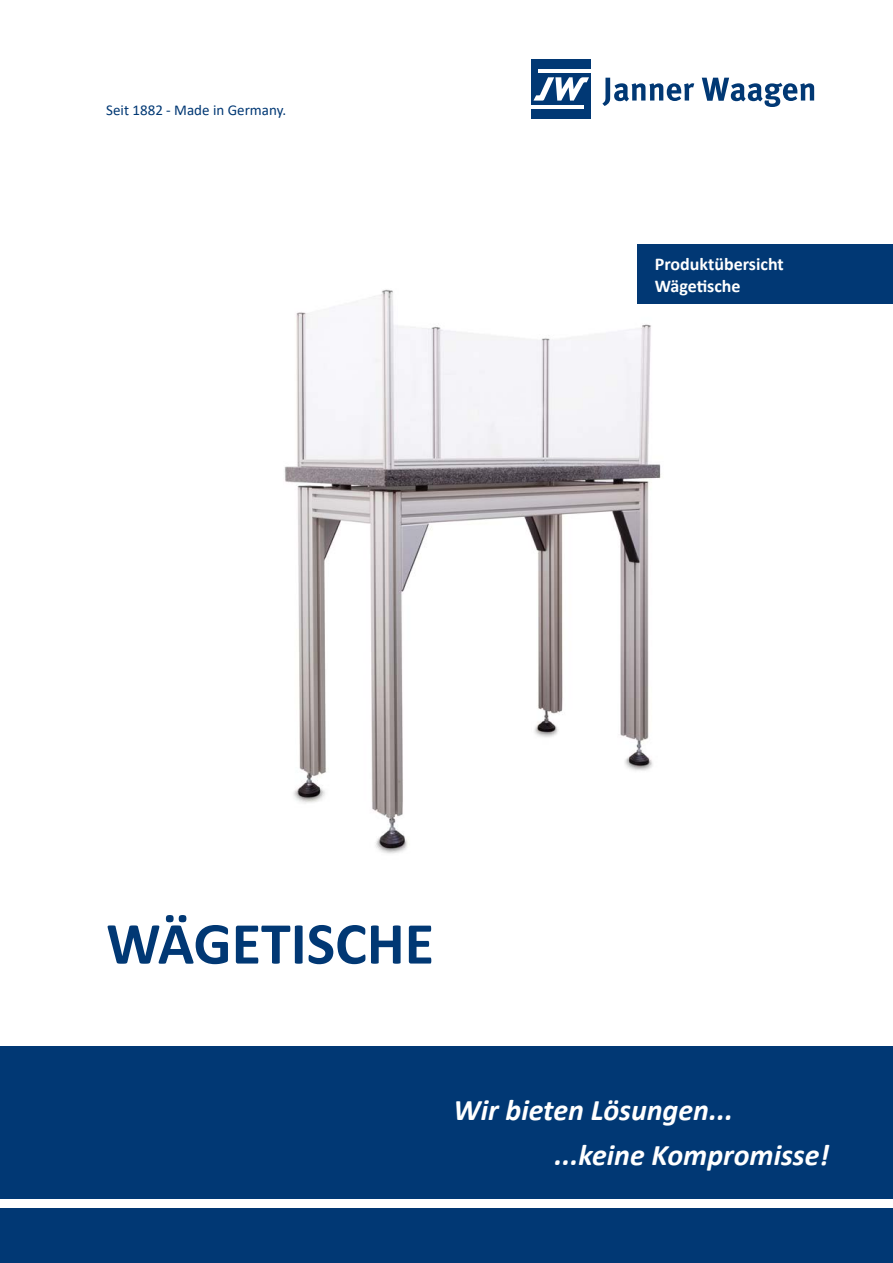
<style>
.page{position:relative;width:893px;height:1263px;background:#fff}
.page>*{position:absolute;margin:0;border:0;box-sizing:border-box;transform-origin:0 0}
.t1{font:700 60px "Calibri";color:#013874}
.t2{font:italic 700 30px "Calibri";color:#fff}
.t3{font:700 18px/21.6px "Calibri";color:#fff}
.t4{font:15px "Calibri";color:#013874}
</style>
<div class="page">
<img style="left:284px;top:272px;width:377px;height:582px">
<div style="left:0;top:1046px;width:893px;height:217px;background:#013874"></div>
<div style="left:638px;top:244px;width:255px;height:60px;background:#013874"></div>
<div style="left:532px;top:60px;width:59px;height:59px;background:#013874"></div>
<hr style="left:538px;top:69px;width:53px;height:4px;background:#fff">
<hr style="left:532px;top:106px;width:52px;height:3px;background:#fff">
<svg style="left:533px;top:77px;width:56px;height:24px"></svg>
<svg style="left:602px;top:78px;width:212px;height:29px"></svg>
<div style="left:0;top:1199px;width:893px;height:9px;background:#fff"></div>
<p class="t4" style="left:106px;top:100px;width:181px">Seit 1882 - Made in Germany.</p>
<p class="t3" style="left:655px;top:253px;width:130px">Produktübersicht<br>Wägetische</p>
<p class="t1" style="left:106px;top:901px;width:329px">WÄGETISCHE</p>
<p class="t2" style="left:454px;top:1089px;width:281px">Wir bieten Lösungen...</p>
<p class="t2" style="left:555px;top:1134px;width:276px">...keine Kompromisse!</p>
</div>
